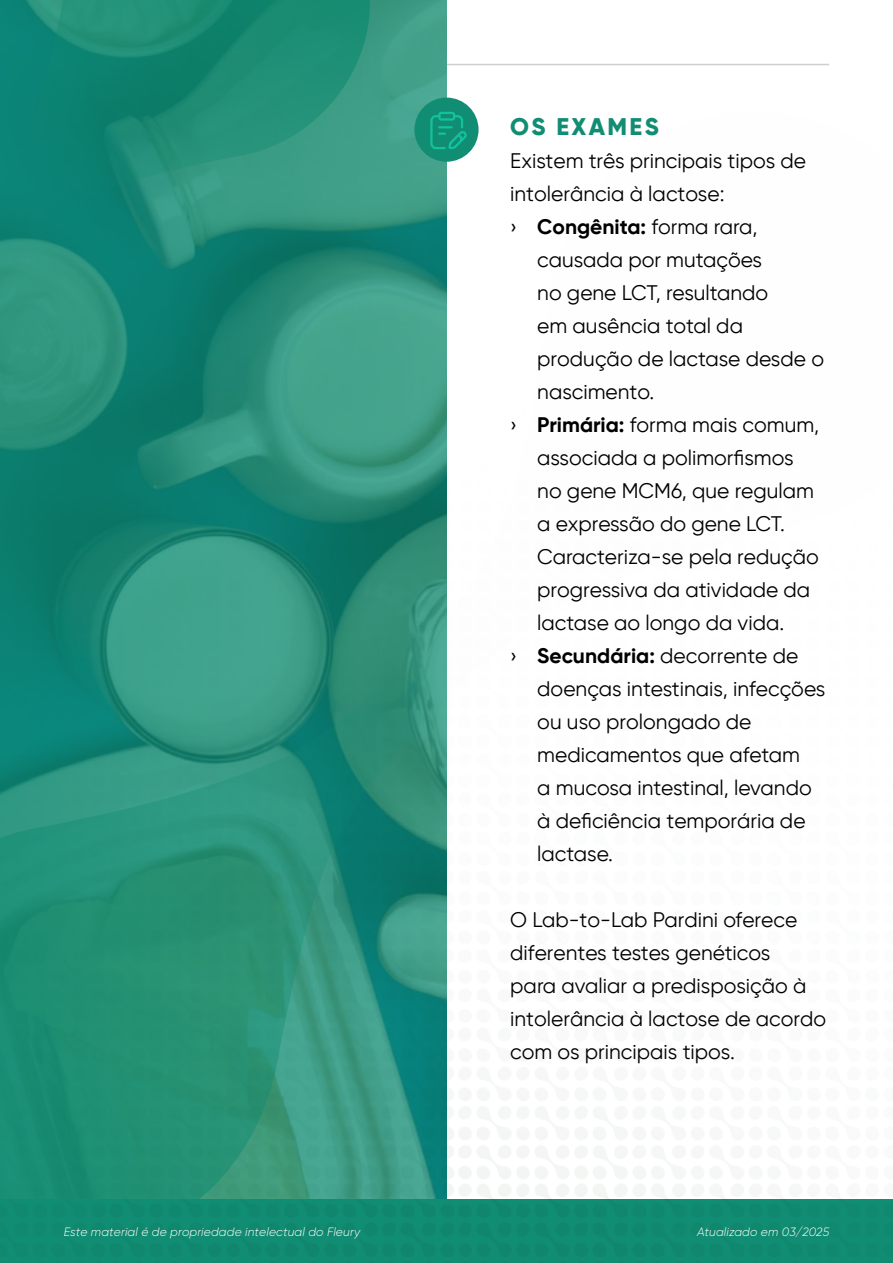
<style>
.page{position:relative;width:893px;height:1263px;background:#fff}
.page>*{position:absolute;margin:0;border:0;box-sizing:border-box;transform-origin:0 0}
.t1{font:24px "SVN Gilroy X Bold";letter-spacing:.1em;color:#118d73}
.t2{font:21px/33px "SVN Gilroy";color:#000}
.t3{font:italic 300 12px "SVN Gilroy";letter-spacing:.01em;color:#fff}
.s1{font-weight:700}
</style>
<div class="page">
<img style="left:0;top:171px;width:893px;height:1092px">
<svg style="left:0;top:0;width:446px;height:1199px"></svg>
<div style="left:414px;top:98px;width:65px;height:64px;background:#118d73;border-radius:50%"></div>
<svg style="left:430px;top:112px;width:37px;height:37px"></svg>
<svg style="left:0;top:0;width:421px;height:727px"></svg>
<p class="t1" style="left:510px;top:109px;width:150px">OS EXAMES</p>
<p class="t2" style="left:510px;top:143px;width:297px">Existem três principais tipos de</p>
<p class="t2" style="left:510px;top:176px;width:216px">intolerância à lactose:</p>
<p class="t2" style="left:510px;top:209px;width:249px">› <span class="s1">Congênita:</span> forma rara,</p>
<p class="t2" style="left:537px;top:242px;width:226px">causada por mutações</p>
<p class="t2" style="left:537px;top:275px;width:233px">no gene LCT, resultando</p>
<p class="t2" style="left:537px;top:308px;width:207px">em ausência total da</p>
<p class="t2" style="left:537px;top:341px;width:288px">produção de lactase desde o</p>
<p class="t2" style="left:537px;top:374px;width:118px">nascimento.</p>
<p class="t2" style="left:510px;top:407px;width:310px">› <span class="s1">Primária:</span> forma mais comum,</p>
<p class="t2" style="left:537px;top:440px;width:258px">associada a polimorfismos</p>
<p class="t2" style="left:537px;top:473px;width:278px">no gene MCM6, que regulam</p>
<p class="t2" style="left:537px;top:506px;width:249px">a expressão do gene LCT.</p>
<p class="t2" style="left:537px;top:539px;width:283px">Caracteriza-se pela redução</p>
<p class="t2" style="left:537px;top:572px;width:274px">progressiva da atividade da</p>
<p class="t2" style="left:537px;top:605px;width:248px">lactase ao longo da vida.</p>
<p class="t2" style="left:510px;top:638px;width:290px">› <span class="s1">Secundária:</span> decorrente de</p>
<p class="t2" style="left:537px;top:671px;width:290px">doenças intestinais, infecções</p>
<p class="t2" style="left:537px;top:704px;width:216px">ou uso prolongado de</p>
<p class="t2" style="left:537px;top:737px;width:264px">medicamentos que afetam</p>
<p class="t2" style="left:537px;top:770px;width:276px">a mucosa intestinal, levando</p>
<p class="t2" style="left:537px;top:803px;width:270px">à deficiência temporária de</p>
<p class="t2" style="left:537px;top:836px;width:77px">lactase.</p>
<p class="t2" style="left:510px;top:902px;width:317px">O Lab-to-Lab Pardini oferece diferentes testes genéticos<br>para avaliar a predisposição à intolerância à lactose de acordo com os principais tipos.</p>
<p class="t3" style="left:64px;top:1223px;width:298px">Este material é de propriedade intelectual do Fleury</p>
<p class="t3" style="left:697px;top:1223px;width:134px">Atualizado em 03/2025</p>
</div>
